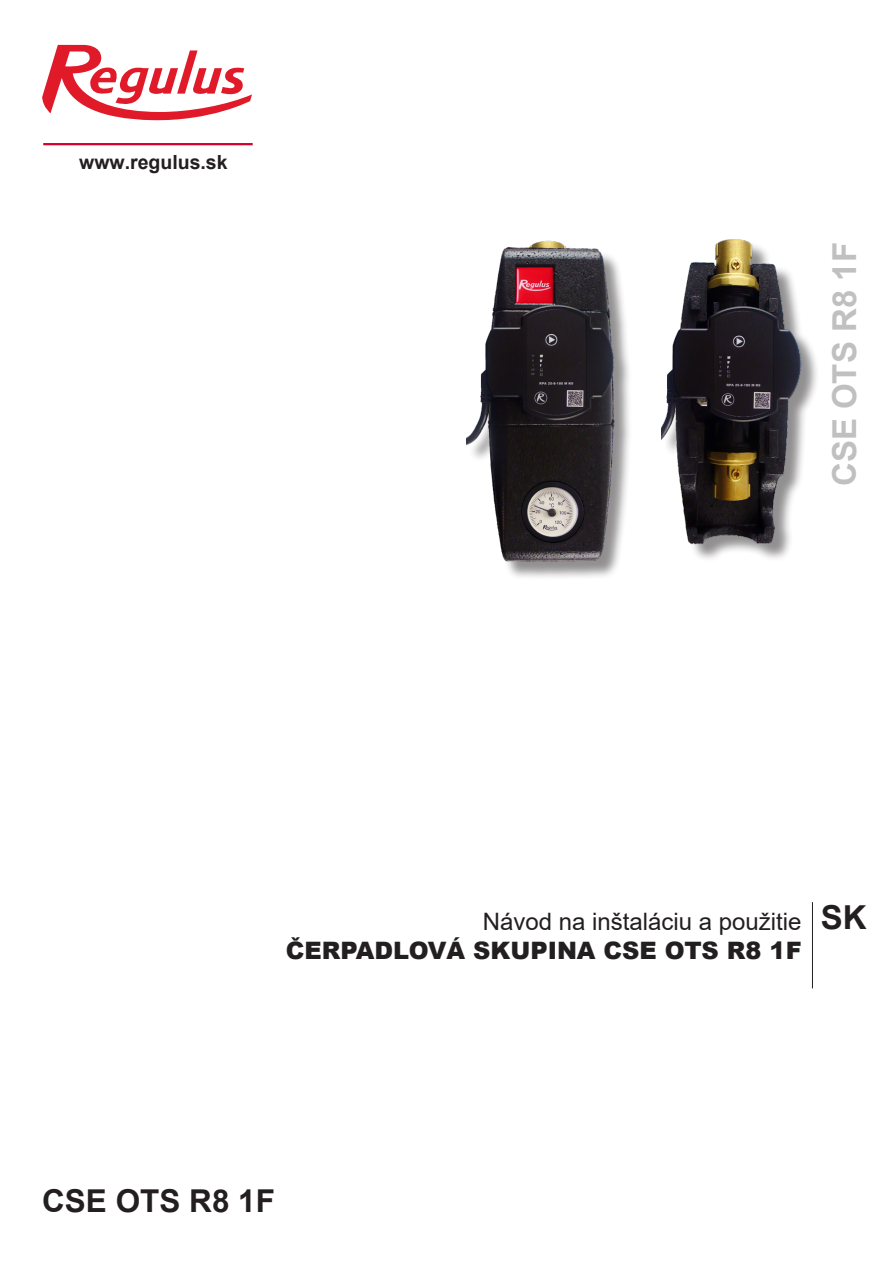
<style>
.page{position:relative;width:893px;height:1263px;background:#fff}
.page>*{position:absolute;margin:0;border:0;box-sizing:border-box;transform-origin:0 0}
.t1{font:700 33px "Arial";color:#c0c0c0}
.t2{font:700 33px "Arial";color:#231f20}
.t3{font:700 31.5px "Arial";color:#231f20}
.t4{font:900 24px "Arial";color:#231f20}
.t5{font:24px "Arial";color:#231f20}
.t6{font:700 19.5px "Arial";color:#231f20}
</style>
<div class="page">
<div style="left:664px;top:241px;width:156px;height:321px;background:#231f20;opacity:.5"></div>
<img style="left:661px;top:239px;width:141px;height:306px">
<hr style="left:43px;top:143px;width:210px;height:2px;background:#d6002d">
<hr style="left:812px;top:902px;width:1px;height:86px;background:#231f20">
<div style="left:469px;top:243px;width:163px;height:337px;background:#231f20;opacity:.5"></div>
<img style="left:467px;top:240px;width:149px;height:323px">
<svg style="left:42px;top:45px;width:210px;height:75px"></svg>
<p class="t6" style="left:79px;top:149px;width:150px">www.regulus.sk</p>
<p class="t1" style="left:821px;top:486px;width:245px;rotate:-90deg">CSE OTS R8 1F</p>
<p class="t5" style="left:483px;top:905px;width:320px">Návod na inštaláciu a použitie</p>
<p class="t2" style="left:821px;top:894px;width:47px">SK</p>
<p class="t4" style="left:286px;top:933px;width:517px">ČERPADLOVÁ SKUPINA CSE OTS R8 1F</p>
<p class="t3" style="left:42px;top:1178px;width:234px">CSE OTS R8 1F</p>
</div>
